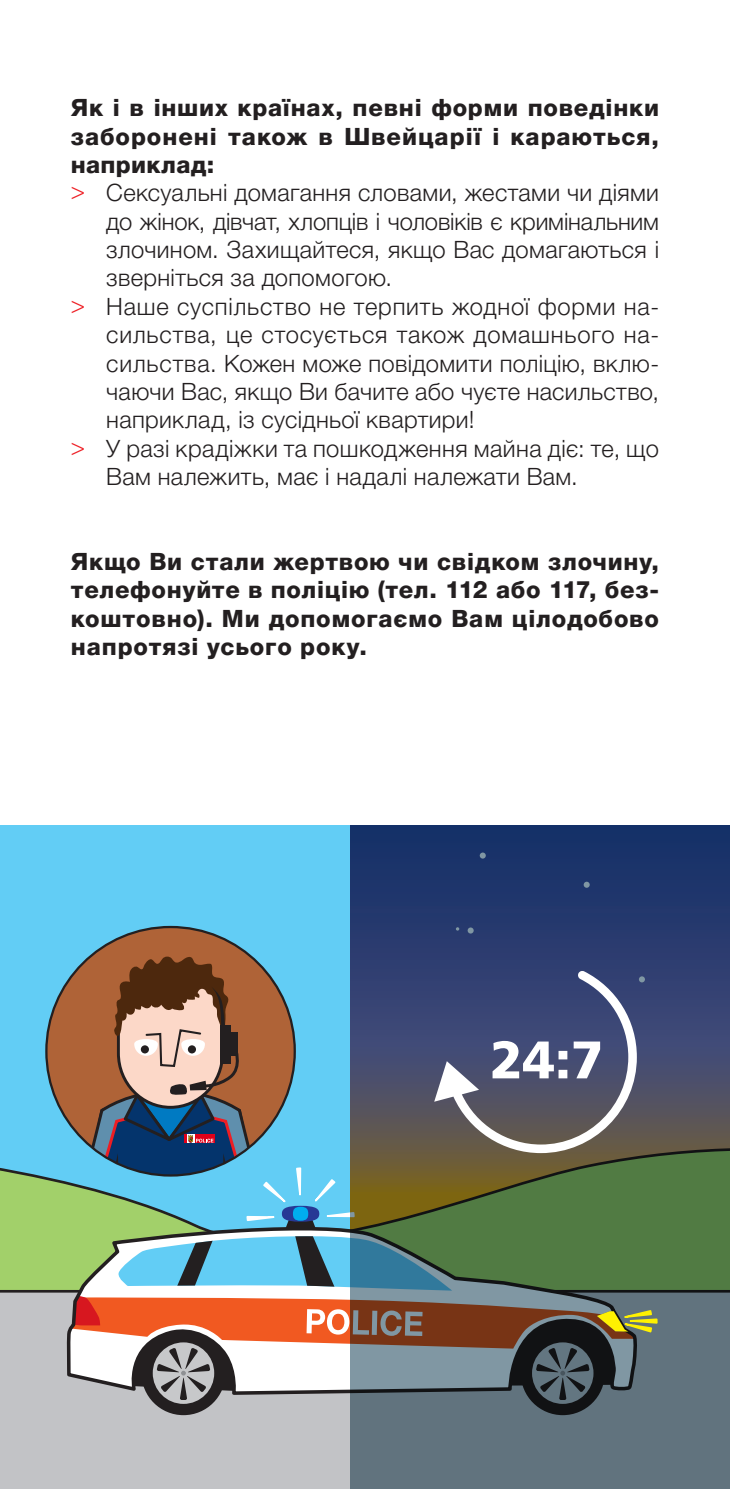
<style>
.page{position:relative;width:730px;height:1489px;background:#fff}
.page>*{position:absolute;margin:0;border:0;box-sizing:border-box;transform-origin:0 0}
.t1{font:900 52.75px "Frutiger";color:#fff}
.t2{font:300 23.75px/28.2px "Helvetica Neue LTW1 G";letter-spacing:.015em;color:#231f20;text-align:justify}
.Lauftext_9_5pt_Block{font:800 23.75px/28.2px "Helvetica Neue LTW1 G";letter-spacing:.035em;color:#231f20;text-align:justify}
.s1{font-family:"Helvetica Neue LT Std";color:#ee1d23}
</style>
<div class="page">
<div style="left:0;top:825px;width:350px;height:293px;background:#62cdf5"></div>
<svg style="left:0;top:1118px;width:68px;height:171px;background:#8acc96"></svg>
<div style="left:0;top:1289px;width:350px;height:199px;background:#c2c3c6"></div>
<div style="left:141px;top:1330px;width:84px;height:84px;background:#231f20;border-radius:50%"></div>
<svg style="left:350px;top:825px;width:380px;height:663px;background:#3f536d"></svg>
<div style="left:46px;top:927px;width:249px;height:248px;background:#af6337;border-radius:50%"></div>
<svg style="left:68px;top:955px;width:590px;height:448px;background:#747d7a"></svg>
<p class="Lauftext_9_5pt_Block" style="left:71px;top:94px;width:590px">Як і в інших країнах, певні форми поведінки заборонені також в Швейцарії і караються, наприклад:</p>
<p class="t2" style="left:106px;top:179px;width:554px;text-indent:-35px"><span class="s1">&gt;</span> Сексуальні домагання словами, жестами чи діями до жінок, дівчат, хлопців і чоловіків є кримінальним злочином. Захищайтеся, якщо Вас домагаються і зверніться за допомогою.</p>
<p class="t2" style="left:106px;top:292px;width:554px;text-indent:-35px"><span class="s1">&gt;</span> Наше суспільство не терпить жодної форми на&shy;сильства, це стосується також домашнього на&shy;сильства. Кожен може повідомити поліцію, вклю&shy;чаючи Вас, якщо Ви бачите або чуєте насильство, наприклад, із сусідньої квартири!</p>
<p class="t2" style="left:106px;top:434px;width:554px;text-indent:-35px"><span class="s1">&gt;</span> У разі крадіжки та пошкодження майна діє: те, що<br>Вам належить, має і надалі належати Вам.</p>
<p class="Lauftext_9_5pt_Block" style="left:71px;top:547px;width:590px">Якщо Ви стали жертвою чи свідком злочину, телефонуйте в поліцію (тел. 112 або 117, без&shy;коштовно). Ми допомогаємо Вам цілодобово напротязі усього року.</p>
<p class="t1" style="left:490px;top:1027px;width:114px">24:7</p>
</div>
